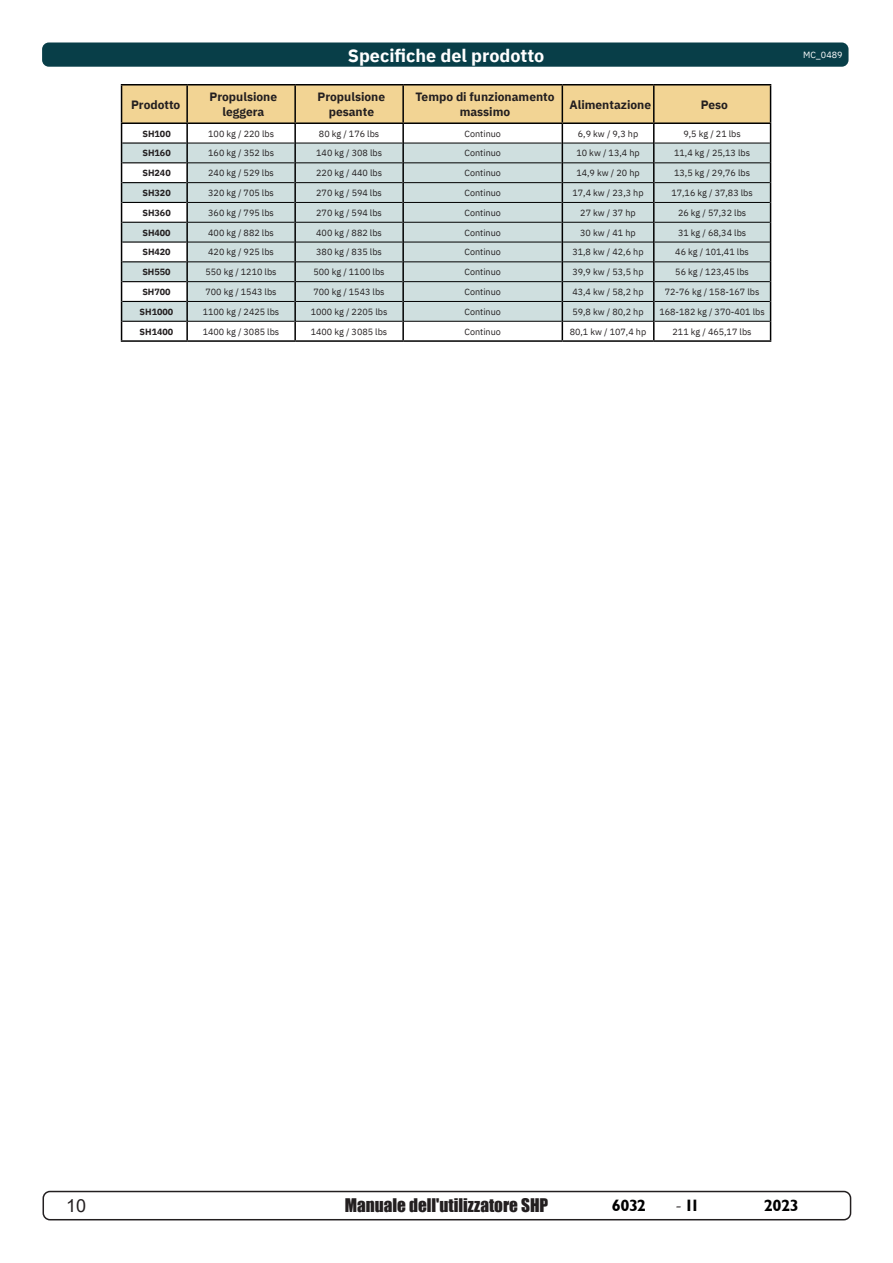
<style>
.page{position:relative;width:893px;height:1263px;background:#fff}
.page>*{position:absolute;margin:0;border:0;box-sizing:border-box;transform-origin:0 0}
.t1{font:700 18px "IBM Plex Sans";color:#fff}
.t2{font:18px "Arial";color:#231f20}
.t3{font:17.25px "Impact";color:#231f20}
.t4{font:16.5px "Garrison Sans BOLD";letter-spacing:-.04em;color:#000}
.t5{font:700 12px/14.4px "IBM Plex Sans";color:#231f20;text-align:center}
.t6{font:9px "IBM Plex Sans";color:#231f20}
.t7{font:700 9px "IBM Plex Sans";color:#231f20}
.t8{font:9px "IBM Plex Sans";color:#fff}
.s1{font-family:"Minion Pro";font-size:18px;color:#231f20}
</style>
<div class="page">
<div style="left:43px;top:1191px;width:808px;height:29px;border:2px solid #231f20;border-radius:7px"></div>
<div style="left:42px;top:42px;width:806px;height:25px;background:#083e48;border-radius:7px"></div>
<hr style="left:121px;top:84px;width:66px;height:2px;background:#000">
<hr style="left:187px;top:84px;width:108px;height:2px;background:#000">
<hr style="left:295px;top:84px;width:108px;height:2px;background:#000">
<hr style="left:403px;top:84px;width:159px;height:2px;background:#000">
<hr style="left:562px;top:84px;width:92px;height:2px;background:#000">
<hr style="left:654px;top:84px;width:117px;height:2px;background:#000">
<svg style="left:121px;top:85px;width:650px;height:255px"></svg>
<hr style="left:121px;top:340px;width:66px;height:2px;background:#000">
<hr style="left:187px;top:340px;width:108px;height:2px;background:#000">
<hr style="left:295px;top:340px;width:108px;height:2px;background:#000">
<hr style="left:403px;top:340px;width:159px;height:2px;background:#000">
<hr style="left:562px;top:340px;width:92px;height:2px;background:#000">
<hr style="left:654px;top:340px;width:117px;height:2px;background:#000">
<hr style="left:122px;top:142px;width:64px;height:2px;background:#000">
<hr style="left:122px;top:162px;width:64px;height:1px;background:#000">
<hr style="left:122px;top:182px;width:64px;height:1px;background:#000">
<hr style="left:122px;top:202px;width:64px;height:1px;background:#000">
<hr style="left:122px;top:222px;width:64px;height:1px;background:#000">
<hr style="left:122px;top:241px;width:64px;height:2px;background:#000">
<hr style="left:122px;top:261px;width:64px;height:1px;background:#000">
<hr style="left:122px;top:281px;width:64px;height:1px;background:#000">
<hr style="left:122px;top:301px;width:64px;height:1px;background:#000">
<hr style="left:122px;top:321px;width:64px;height:1px;background:#000">
<p class="t1" style="left:348px;top:41px;width:198px">Specifiche del prodotto</p>
<p class="t8" style="left:803px;top:48px;width:41px">MC_0489</p>
<p class="t5" style="left:131px;top:96px;width:51px">Prodotto</p>
<p class="t5" style="left:210px;top:89px;width:69px">Propulsione leggera</p>
<p class="t5" style="left:318px;top:89px;width:69px">Propulsione pesante</p>
<p class="t5" style="left:415px;top:89px;width:141px">Tempo di funzionamento massimo</p>
<p class="t5" style="left:569px;top:96px;width:83px">Alimentazione</p>
<p class="t5" style="left:701px;top:96px;width:29px">Peso</p>
<p class="t7" style="left:142px;top:126px;width:30px">SH100</p>
<p class="t6" style="left:208px;top:127px;width:67px">100 kg / 220 lbs</p>
<p class="t6" style="left:319px;top:127px;width:62px">80 kg / 176 lbs</p>
<p class="t6" style="left:465px;top:127px;width:38px">Continuo</p>
<p class="t6" style="left:578px;top:127px;width:62px">6,9 kw / 9,3 hp</p>
<p class="t6" style="left:683px;top:127px;width:59px">9,5 kg / 21 lbs</p>
<p class="t7" style="left:142px;top:146px;width:30px">SH160</p>
<p class="t6" style="left:208px;top:146px;width:67px">160 kg / 352 lbs</p>
<p class="t6" style="left:316px;top:146px;width:67px">140 kg / 308 lbs</p>
<p class="t6" style="left:464px;top:146px;width:38px">Continuo</p>
<p class="t6" style="left:576px;top:146px;width:65px">10 kw / 13,4 hp</p>
<p class="t6" style="left:674px;top:146px;width:78px">11,4 kg / 25,13 lbs</p>
<p class="t7" style="left:142px;top:166px;width:30px">SH240</p>
<p class="t6" style="left:208px;top:166px;width:67px">240 kg / 529 lbs</p>
<p class="t6" style="left:316px;top:166px;width:67px">220 kg / 440 lbs</p>
<p class="t6" style="left:464px;top:166px;width:38px">Continuo</p>
<p class="t6" style="left:576px;top:166px;width:65px">14,9 kw / 20 hp</p>
<p class="t6" style="left:674px;top:166px;width:78px">13,5 kg / 29,76 lbs</p>
<p class="t7" style="left:142px;top:186px;width:30px">SH320</p>
<p class="t6" style="left:208px;top:186px;width:67px">320 kg / 705 lbs</p>
<p class="t6" style="left:316px;top:186px;width:67px">270 kg / 594 lbs</p>
<p class="t6" style="left:464px;top:186px;width:38px">Continuo</p>
<p class="t6" style="left:572px;top:186px;width:73px">17,4 kw / 23,3 hp</p>
<p class="t6" style="left:671px;top:186px;width:83px">17,16 kg / 37,83 lbs</p>
<p class="t7" style="left:142px;top:205px;width:30px">SH360</p>
<p class="t6" style="left:208px;top:206px;width:67px">360 kg / 795 lbs</p>
<p class="t6" style="left:316px;top:206px;width:67px">270 kg / 594 lbs</p>
<p class="t6" style="left:464px;top:206px;width:38px">Continuo</p>
<p class="t6" style="left:580px;top:206px;width:57px">27 kw / 37 hp</p>
<p class="t6" style="left:678px;top:206px;width:70px">26 kg / 57,32 lbs</p>
<p class="t7" style="left:142px;top:225px;width:30px">SH400</p>
<p class="t6" style="left:208px;top:226px;width:67px">400 kg / 882 lbs</p>
<p class="t6" style="left:316px;top:226px;width:67px">400 kg / 882 lbs</p>
<p class="t6" style="left:464px;top:226px;width:38px">Continuo</p>
<p class="t6" style="left:580px;top:226px;width:57px">30 kw / 41 hp</p>
<p class="t6" style="left:678px;top:226px;width:70px">31 kg / 68,34 lbs</p>
<p class="t7" style="left:142px;top:245px;width:30px">SH420</p>
<p class="t6" style="left:208px;top:245px;width:67px">420 kg / 925 lbs</p>
<p class="t6" style="left:316px;top:245px;width:67px">380 kg / 835 lbs</p>
<p class="t6" style="left:464px;top:245px;width:38px">Continuo</p>
<p class="t6" style="left:572px;top:245px;width:73px">31,8 kw / 42,6 hp</p>
<p class="t6" style="left:675px;top:245px;width:75px">46 kg / 101,41 lbs</p>
<p class="t7" style="left:142px;top:265px;width:30px">SH550</p>
<p class="t6" style="left:205px;top:265px;width:73px">550 kg / 1210 lbs</p>
<p class="t6" style="left:313px;top:265px;width:73px">500 kg / 1100 lbs</p>
<p class="t6" style="left:464px;top:265px;width:38px">Continuo</p>
<p class="t6" style="left:572px;top:265px;width:73px">39,9 kw / 53,5 hp</p>
<p class="t6" style="left:675px;top:265px;width:75px">56 kg / 123,45 lbs</p>
<p class="t7" style="left:142px;top:285px;width:30px">SH700</p>
<p class="t6" style="left:205px;top:285px;width:73px">700 kg / 1543 lbs</p>
<p class="t6" style="left:313px;top:285px;width:73px">700 kg / 1543 lbs</p>
<p class="t6" style="left:464px;top:285px;width:38px">Continuo</p>
<p class="t6" style="left:572px;top:285px;width:73px">43,4 kw / 58,2 hp</p>
<p class="t6" style="left:665px;top:285px;width:96px">72-76 kg / 158-167 lbs</p>
<p class="t7" style="left:140px;top:304px;width:35px">SH1000</p>
<p class="t6" style="left:203px;top:305px;width:78px">1100 kg / 2425 lbs</p>
<p class="t6" style="left:311px;top:305px;width:78px">1000 kg / 2205 lbs</p>
<p class="t6" style="left:464px;top:305px;width:38px">Continuo</p>
<p class="t6" style="left:572px;top:305px;width:73px">59,8 kw / 80,2 hp</p>
<p class="t6" style="left:659px;top:305px;width:107px">168-182 kg / 370-401 lbs</p>
<p class="t7" style="left:140px;top:324px;width:35px">SH1400</p>
<p class="t6" style="left:203px;top:325px;width:78px">1400 kg / 3085 lbs</p>
<p class="t6" style="left:311px;top:325px;width:78px">1400 kg / 3085 lbs</p>
<p class="t6" style="left:464px;top:325px;width:38px">Continuo</p>
<p class="t6" style="left:570px;top:325px;width:78px">80,1 kw / 107,4 hp</p>
<p class="t6" style="left:673px;top:325px;width:81px">211 kg / 465,17 lbs</p>
<h1 class="t2" style="left:66px;top:1193px;width:22px">10</h1>
<h2 class="t3" style="left:345px;top:1192px;width:205px">Manuale dell'utilizzatore SHP</h2>
<h3 class="t4" style="left:612px;top:1196px;width:36px">6032</h3>
<h3 class="t4" style="left:675px;top:1196px;width:26px"><span class="s1">-</span> 11</h3>
<h3 class="t4" style="left:764px;top:1196px;width:37px">2023</h3>
</div>
